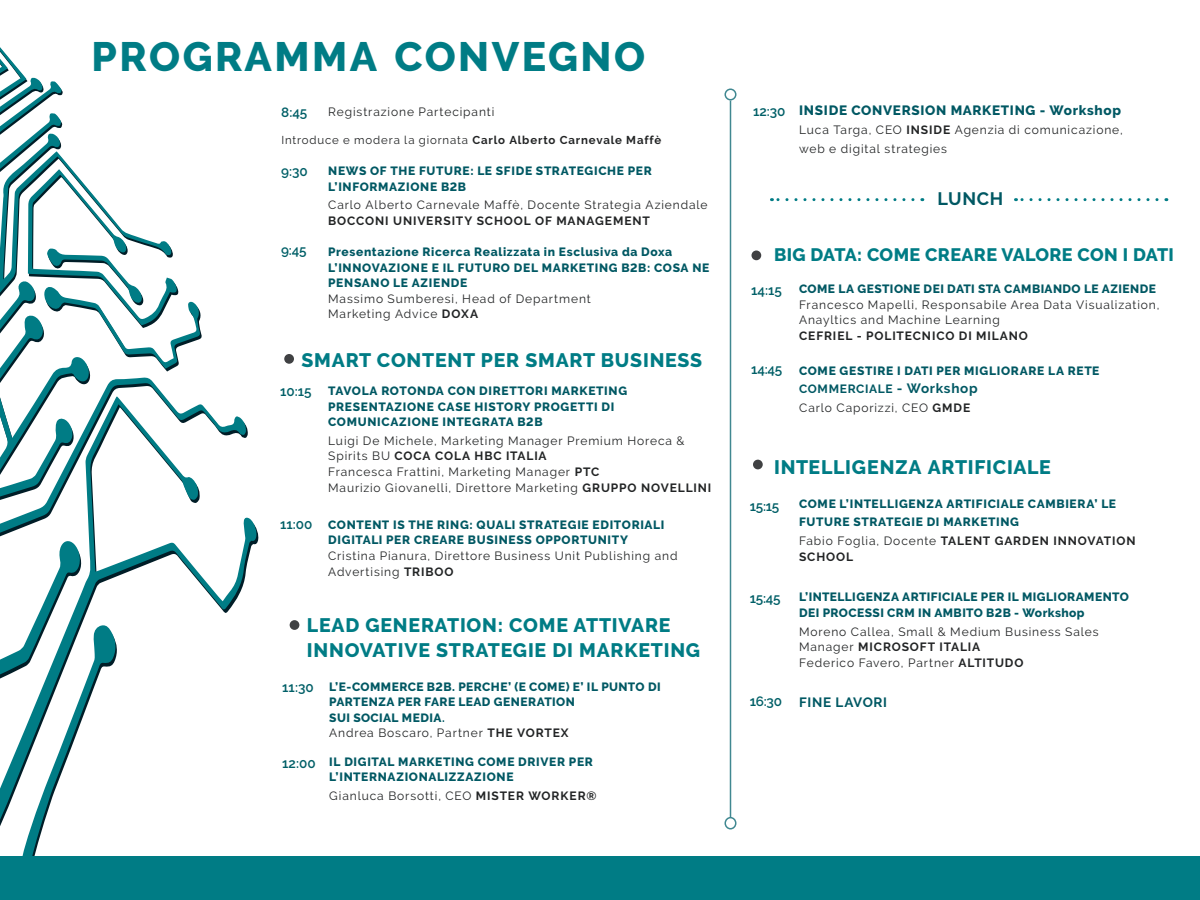
<style>
.page{position:relative;width:1200px;height:900px;background:#fff}
.page>*{position:absolute;margin:0;border:0;box-sizing:border-box;transform-origin:0 0}
.t1{font:800 40.95px "Raleway";letter-spacing:.06em;color:#007c85}
.t2{font:800 19.5px/24.8px "Raleway";letter-spacing:.04em;color:#007c85}
.t3{font:800 18px "Raleway";letter-spacing:.02em;color:#007c85}
.t4{font:700 18px "Raleway";letter-spacing:.04em;color:#005863}
.t5{font:600 13.5px "Raleway";color:#005f67}
.t6{font:800 13.5px "Raleway";letter-spacing:.05em;color:#005863}
.t7{font:700 13.5px "Raleway";letter-spacing:.05em;color:#005863}
.t8{font:800 12px/15.6px "Raleway";letter-spacing:.05em;color:#005863}
.t9{font:12px/15.6px "Raleway";letter-spacing:.075em;color:#222425}
.t10{font:700 12px "Raleway";letter-spacing:.075em;color:#222425}
.t11{font:11.4px "Raleway";letter-spacing:.075em;color:#222425}
.s1{font-weight:700}
.s2{font-weight:400;color:#222425}
.s3{font-weight:700;color:#222425}
.s4{font-weight:700;font-size:13.5px}
</style>
<div class="page">
<svg style="left:0;top:405px;width:258px;height:208px"></svg>
<svg style="left:0;top:540px;width:118px;height:316px"></svg>
<svg style="left:0;top:47px;width:202px;height:462px"></svg>
<div style="left:0;top:856px;width:1200px;height:44px;background:#007c85"></div>
<hr style="left:730px;top:100px;width:1px;height:718px;background:#408891">
<div style="left:724px;top:88px;width:12px;height:12px;border:2px solid #408891;border-radius:50%"></div>
<div style="left:724px;top:817px;width:12px;height:13px;border:2px solid #408891;border-radius:50%"></div>
<div style="left:284px;top:354px;width:10px;height:10px;background:#404143;border-radius:50%"></div>
<div style="left:290px;top:620px;width:9px;height:10px;background:#404143;border-radius:50%"></div>
<div style="left:752px;top:250px;width:9px;height:10px;background:#404143;border-radius:50%"></div>
<div style="left:753px;top:460px;width:10px;height:9px;background:#404143;border-radius:50%"></div>
<svg style="left:771px;top:198px;width:142px;height:3px"></svg>
<svg style="left:1015px;top:198px;width:142px;height:3px"></svg>
<h1 class="t1" style="left:92px;top:34px;width:555px">PROGRAMMA CONVEGNO</h1>
<p class="t5" style="left:281px;top:105px;width:28px">8:45</p>
<p class="t9" style="left:328px;top:104px;width:168px">Registrazione Partecipanti</p>
<p class="t11" style="left:282px;top:134px;width:381px">Introduce e modera la giornata <span class="s1">Carlo Alberto Carnevale Maffè</span></p>
<p class="t5" style="left:281px;top:163px;width:28px">9:30</p>
<p class="t5" style="left:281px;top:242px;width:27px">9:45</p>
<p class="t8" style="left:328px;top:163px;width:325px">NEWS OF THE FUTURE: LE SFIDE STRATEGICHE PER<br>L’INFORMAZIONE B2B</p>
<p class="t9" style="left:328px;top:197px;width:381px">Carlo Alberto Carnevale Maffè, Docente Strategia Aziendale</p>
<p class="t10" style="left:328px;top:214px;width:323px">BOCCONI UNIVERSITY SCHOOL OF MANAGEMENT</p>
<p class="t8" style="left:328px;top:244px;width:383px">Presentazione Ricerca Realizzata in Esclusiva da Doxa<br>L’INNOVAZIONE E IL FUTURO DEL MARKETING B2B: COSA NE<br>PENSANO LE AZIENDE</p>
<p class="t9" style="left:328px;top:291px;width:264px">Massimo Sumberesi, Head of Department<br>Marketing Advice <span class="s1">DOXA</span></p>
<h2 class="t2" style="left:302px;top:348px;width:402px">SMART CONTENT PER SMART BUSINESS</h2>
<p class="t5" style="left:280px;top:384px;width:33px">10:15</p>
<p class="t5" style="left:280px;top:517px;width:34px">11:00</p>
<p class="t8" style="left:328px;top:383px;width:300px">TAVOLA ROTONDA CON DIRETTORI MARKETING<br>PRESENTAZIONE CASE HISTORY PROGETTI DI<br>COMUNICAZIONE INTEGRATA B2B</p>
<p class="t9" style="left:328px;top:433px;width:385px">Luigi De Michele, Marketing Manager Premium Horeca &amp; Spirits BU <span class="s1">COCA COLA HBC ITALIA<br></span>Francesca Frattini, Marketing Manager <span class="s1">PTC<br></span>Maurizio Giovanelli, Direttore Marketing <span class="s1">GRUPPO NOVELLINI</span></p>
<p class="t8" style="left:328px;top:517px;width:338px">CONTENT IS THE RING: QUALI STRATEGIE EDITORIALI<br>DIGITALI PER CREARE BUSINESS OPPORTUNITY</p>
<p class="t9" style="left:328px;top:548px;width:351px">Cristina Pianura, Direttore Business Unit Publishing and<br>Advertising <span class="s1">TRIBOO</span></p>
<h2 class="t2" style="left:307px;top:613px;width:395px">LEAD GENERATION: COME ATTIVARE<br>INNOVATIVE STRATEGIE DI MARKETING</h2>
<p class="t5" style="left:282px;top:680px;width:33px">11:30</p>
<p class="t5" style="left:282px;top:756px;width:35px">12:00</p>
<p class="t8" style="left:329px;top:679px;width:333px">L’E-COMMERCE B2B. PERCHE’ (E COME) E’ IL PUNTO DI PARTENZA PER FARE LEAD GENERATION<br>SUI SOCIAL MEDIA<span class="s1">.<br></span><span class="s2">Andrea Boscaro, Partner</span> <span class="s3">THE VORTEX</span></p>
<p class="t8" style="left:329px;top:754px;width:265px">IL DIGITAL MARKETING COME DRIVER PER<br>L’INTERNAZIONALIZZAZIONE</p>
<p class="t9" style="left:329px;top:788px;width:269px">Gianluca Borsotti, CEO <span class="s1">MISTER WORKER®</span></p>
<p class="t5" style="left:753px;top:104px;width:34px">12:30</p>
<p class="t6" style="left:799px;top:103px;width:323px">INSIDE CONVERSION MARKETING - Workshop</p>
<p class="t9" style="left:799px;top:120px;width:325px;line-height:18.6px">Luca Targa, CEO <span class="s1">INSIDE</span> Agenzia di comunicazione, web e digital strategies</p>
<h3 class="t4" style="left:937px;top:188px;width:67px">LUNCH</h3>
<h3 class="t3" style="left:774px;top:245px;width:401px">BIG DATA: COME CREARE VALORE CON I DATI</h3>
<p class="t5" style="left:751px;top:283px;width:32px">14:15</p>
<p class="t5" style="left:751px;top:362px;width:32px">14:45</p>
<p class="t8" style="left:799px;top:281px;width:358px">COME LA GESTIONE DEI DATI STA CAMBIANDO LE AZIENDE</p>
<p class="t9" style="left:799px;top:297px;width:362px">Francesco Mapelli, Responsabile Area Data Visualization,<br>Anayltics and Machine Learning</p>
<p class="t10" style="left:799px;top:329px;width:230px">CEFRIEL - POLITECNICO DI MILANO</p>
<p class="t8" style="left:799px;top:361px;width:302px;line-height:18.6px">COME GESTIRE I DATI PER MIGLIORARE LA RETE<br><span class="s1">COMMERCIALE</span> <span class="s4">- Workshop<br></span><span class="s2">Carlo Caporizzi, CEO</span> <span class="s3">GMDE</span></p>
<h2 class="t2" style="left:774px;top:455px;width:278px">INTELLIGENZA ARTIFICIALE</h2>
<p class="t5" style="left:750px;top:498px;width:31px">15:15</p>
<p class="t5" style="left:750px;top:590px;width:32px">15:45</p>
<p class="t5" style="left:750px;top:694px;width:34px">16:30</p>
<p class="t8" style="left:799px;top:494px;width:338px;line-height:18.6px">COME L’INTELLIGENZA ARTIFICIALE CAMBIERA’ LE<br>FUTURE STRATEGIE DI MARKETING<br><span class="s2">Fabio Foglia, Docente</span> <span class="s3">TALENT GARDEN INNOVATION</span></p>
<p class="t10" style="left:799px;top:550px;width:56px">SCHOOL</p>
<p class="t8" style="left:799px;top:589px;width:331px">L’INTELLIGENZA ARTIFICIALE PER IL MIGLIORAMENTO<br>DEI PROCESSI CRM IN AMBITO B2B - Workshop</p>
<p class="t9" style="left:799px;top:624px;width:301px">Moreno Callea, Small &amp; Medium Business Sales<br>Manager <span class="s1">MICROSOFT ITALIA<br></span>Federico Favero, Partner <span class="s1">ALTITUDO</span></p>
<p class="t7" style="left:799px;top:695px;width:90px">FINE LAVORI</p>
</div>
